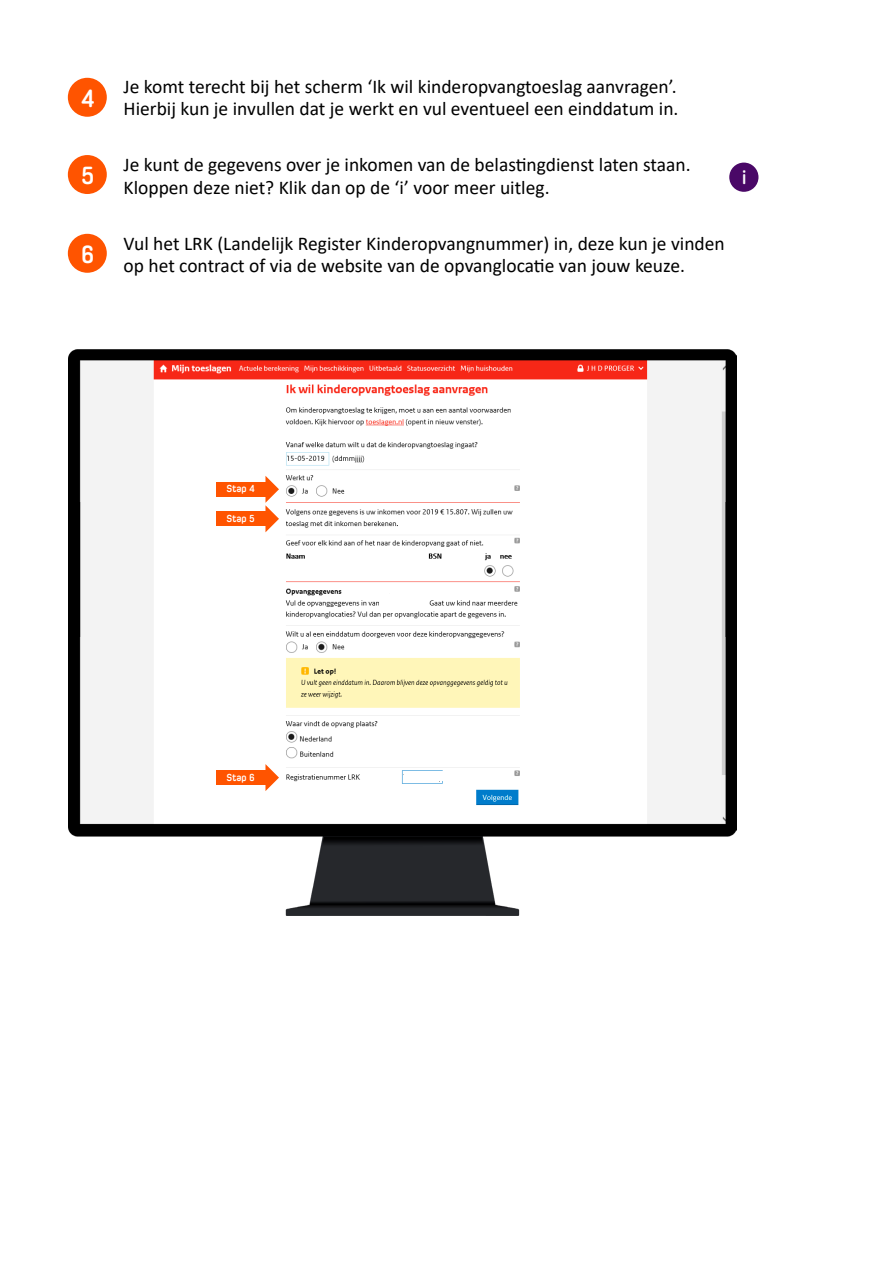
<style>
.page{position:relative;width:893px;height:1263px;background:#fff}
.page>*{position:absolute;margin:0;border:0;box-sizing:border-box;transform-origin:0 0}
.t1{font:700 25.5px "Spoon";color:#fff}
.t2{font:19.5px/22.5px "Calibri";color:#000}
.t3{font:700 19.05px "Spoon";color:#fff}
.t4{font:700 10.5px "Spoon";letter-spacing:-.03em;color:#fff}
</style>
<div class="page">
<div style="left:68px;top:78px;width:39px;height:39px;background:#ff5400;border-radius:50%"></div>
<div style="left:68px;top:155px;width:39px;height:39px;background:#ff5400;border-radius:50%"></div>
<div style="left:68px;top:234px;width:39px;height:39px;background:#ff5400;border-radius:50%"></div>
<div style="left:729px;top:163px;width:29px;height:29px;background:#4a0867;border-radius:50%"></div>
<img style="left:68px;top:636px;width:669px;height:280px">
<img style="left:68px;top:350px;width:669px;height:286px">
<div style="left:216px;top:482px;width:50px;height:15px;background:#ff5400"></div>
<div style="left:216px;top:770px;width:50px;height:15px;background:#ff5400"></div>
<svg style="left:265px;top:764px;width:14px;height:27px"></svg>
<div style="left:216px;top:511px;width:50px;height:15px;background:#ff5400"></div>
<svg style="left:265px;top:476px;width:14px;height:56px"></svg>
<div style="left:283px;top:562px;width:188px;height:15px;background:#fff"></div>
<div style="left:379px;top:595px;width:49px;height:13px;background:#fff"></div>
<div style="left:343px;top:584px;width:46px;height:12px;background:#fff"></div>
<div style="left:404px;top:771px;width:39px;height:10px;background:#fff"></div>
<p class="t1" style="left:81px;top:83px;width:15px">4</p>
<p class="t1" style="left:81px;top:160px;width:15px">5</p>
<p class="t1" style="left:81px;top:239px;width:15px">6</p>
<p class="t2" style="left:124px;top:74px;width:556px">Je komt terecht bij het scherm ‘Ik wil kinderopvangtoeslag aanvragen’.<br>Hierbij kun je invullen dat je werkt en vul eventueel een einddatum in.</p>
<p class="t2" style="left:124px;top:153px;width:569px">Je kunt de gegevens over je inkomen van de belastingdienst laten staan.</p>
<p class="t2" style="left:124px;top:176px;width:427px">Kloppen deze niet? Klik dan op de ‘i’ voor meer uitleg.</p>
<p class="t2" style="left:124px;top:231px;width:603px">Vul het LRK (Landelijk Register Kinderopvangnummer) in, deze kun je vinden</p>
<p class="t2" style="left:124px;top:254px;width:563px">op het contract of via de website van de opvanglocatie van jouw keuze.</p>
<p class="t3" style="left:741px;top:167px;width:7px">i</p>
<p class="t4" style="left:226px;top:483px;width:30px">Stap 4</p>
<p class="t4" style="left:226px;top:512px;width:30px">Stap 5</p>
<p class="t4" style="left:226px;top:771px;width:30px">Stap 6</p>
</div>
